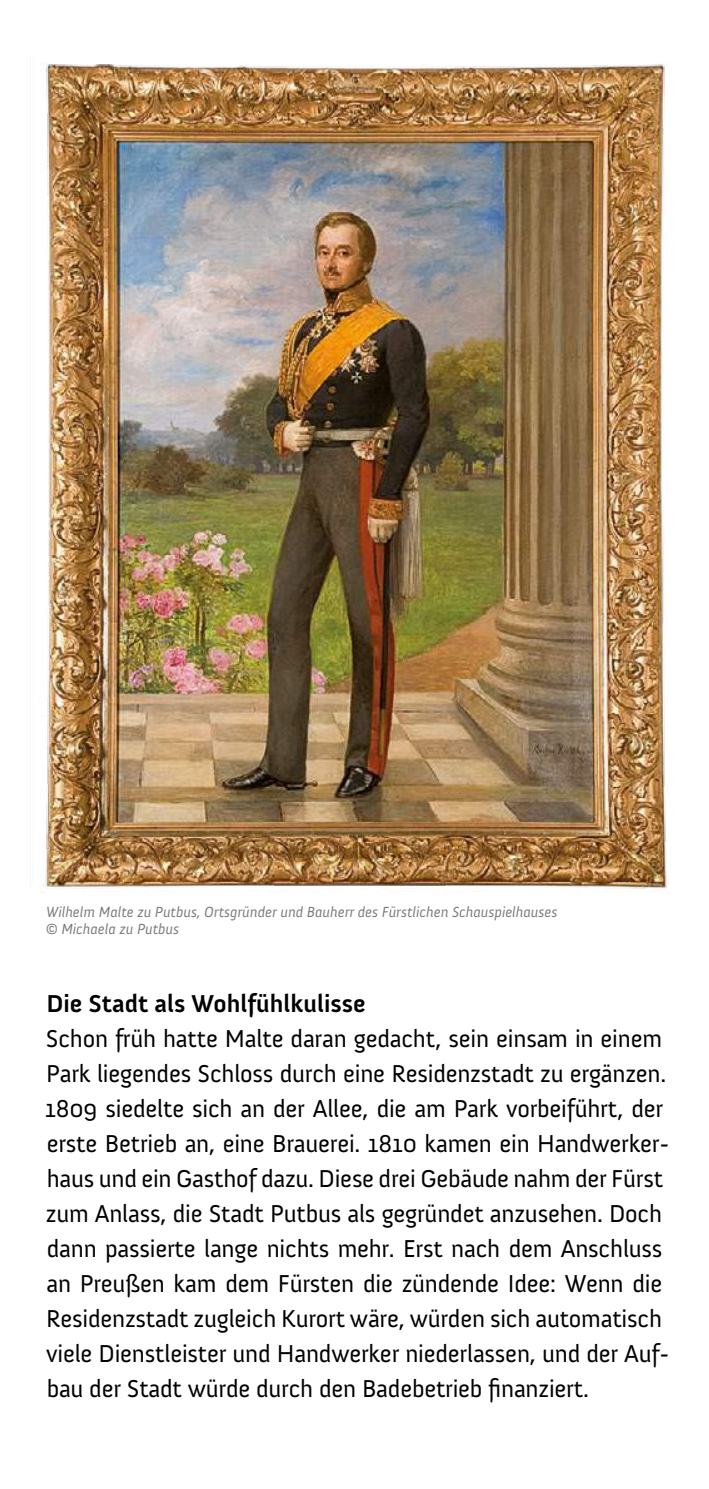
<style>
.page{position:relative;width:709px;height:1489px;background:#fff}
.page>*{position:absolute;margin:0;border:0;box-sizing:border-box;transform-origin:0 0}
.t1{font:25px/35px "Anivers";letter-spacing:-.01em;color:#000}
.t2{font:700 25px "Anivers";color:#000}
.t3{font:italic 15px/17.5px "Anivers";color:#7c7b7b}
</style>
<div class="page">
<img style="left:43px;top:63px;width:625px;height:827px">
<p class="t3" style="left:46px;top:903px;width:513px">Wilhelm Malte zu Putbus, Ortsgründer und Bauherr des Fürstlichen Schauspielhauses © Michaela zu Putbus</p>
<p class="t2" style="left:46px;top:989px;width:321px">Die Stadt als Wohlfühlkulisse</p>
<p class="t1" style="left:45px;top:1020px;width:626px">Schon früh hatte Malte daran gedacht, sein einsam in einem Park liegendes Schloss durch eine Residenzstadt zu ergänzen.<br>1809 siedelte sich an der Allee, die am Park vorbeiführt, der erste Betrieb an, eine Brauerei. 1810 kamen ein Handwerker&shy;haus und ein Gasthof dazu. Diese drei Gebäude nahm der Fürst zum Anlass, die Stadt Putbus als gegründet anzusehen. Doch dann passierte lange nichts mehr. Erst nach dem Anschluss an Preußen kam dem Fürsten die zündende Idee: Wenn die Residenzstadt zugleich Kurort wäre, würden sich automatisch viele Dienstleister und Handwerker niederlassen, und der Auf&shy;bau der Stadt würde durch den Badebetrieb finanziert.</p>
</div>
